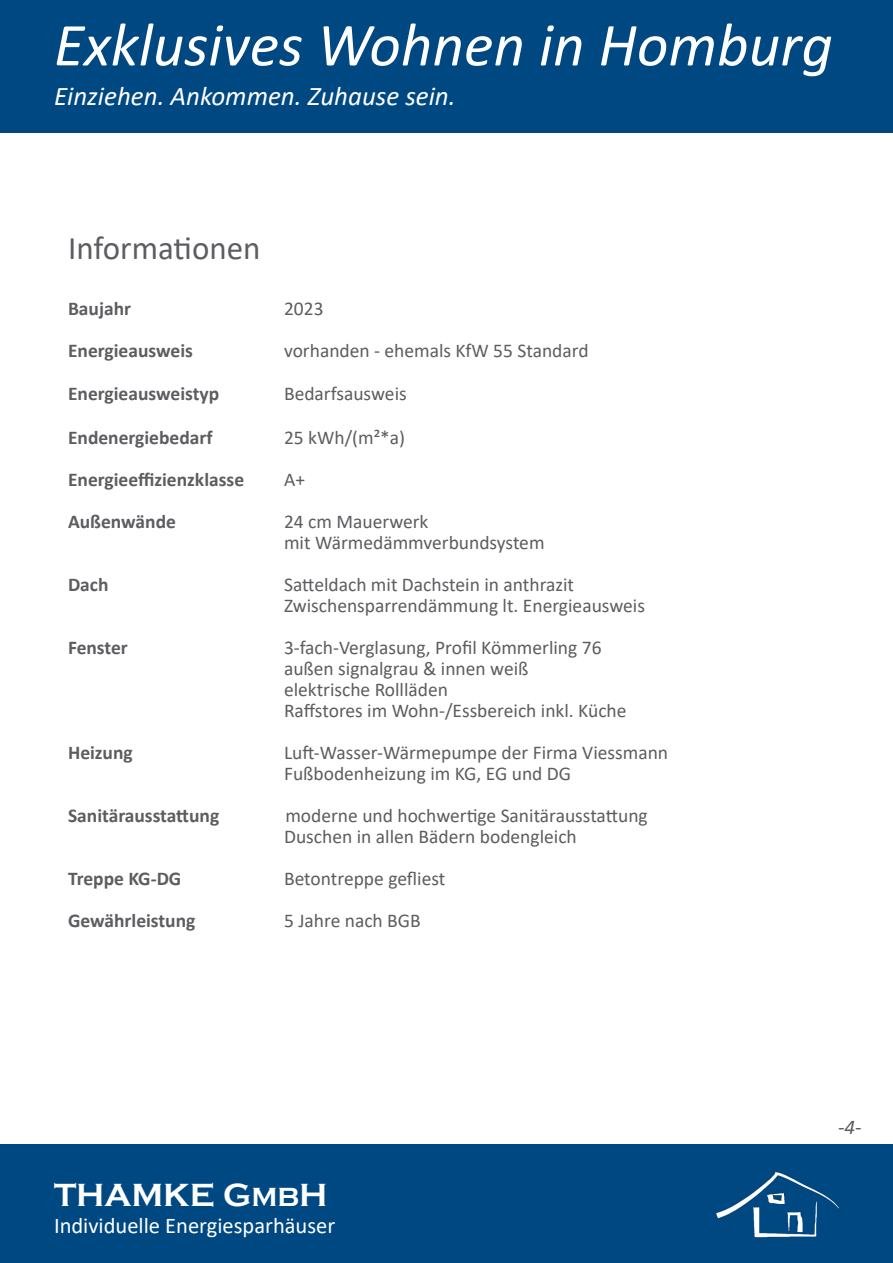
<style>
.page{position:relative;width:893px;height:1263px;background:#fff}
.page>*{position:absolute;margin:0;border:0;box-sizing:border-box;transform-origin:0 0}
.t1{font:italic 61.5px "Calibri";color:#fff}
.t2{font:33px "Calibri";color:#5d5d61}
.t3{font:700 33px "Copperplate Gothic";color:#fff}
.t4{font:italic 27px "Calibri";color:#fff}
.t5{font:22.5px "Calibri";color:#fff}
.t6{font:italic 21px "Calibri";color:#5d5d61}
.t7{font:19.5px "Calibri";color:#5d5d61}
.t8{font:700 19.5px "Calibri";color:#5d5d61}
.s1{font-size:27px}
</style>
<div class="page">
<div style="left:0;top:0;width:893px;height:133px;background:#004882"></div>
<div style="left:0;top:1144px;width:893px;height:119px;background:#004882"></div>
<img style="left:716px;top:1172px;width:123px;height:66px">
<h1 class="t1" style="left:54px;top:2px;width:780px">Exklusives Wohnen in Homburg</h1>
<h3 class="t4" style="left:54px;top:77px;width:403px">Einziehen. Ankommen. Zuhause sein.</h3>
<p class="t2" style="left:68px;top:225px;width:194px">Informationen</p>
<p class="t8" style="left:68px;top:295px;width:65px">Baujahr</p>
<p class="t7" style="left:284px;top:295px;width:41px">2023</p>
<p class="t8" style="left:68px;top:337px;width:126px">Energieausweis</p>
<p class="t7" style="left:284px;top:337px;width:306px">vorhanden - ehemals KfW 55 Standard</p>
<p class="t8" style="left:68px;top:379px;width:153px">Energieausweistyp</p>
<p class="t7" style="left:284px;top:379px;width:124px">Bedarfsausweis</p>
<p class="t8" style="left:68px;top:424px;width:146px">Endenergiebedarf</p>
<p class="t7" style="left:284px;top:424px;width:123px">25 kWh/(m²*a)</p>
<p class="t8" style="left:68px;top:466px;width:178px">Energieeffizienzklasse</p>
<p class="t7" style="left:284px;top:466px;width:23px">A+</p>
<p class="t8" style="left:68px;top:508px;width:109px">Außenwände</p>
<p class="t7" style="left:284px;top:508px;width:146px">24 cm Mauerwerk</p>
<p class="t7" style="left:284px;top:529px;width:262px">mit Wärmedämmverbundsystem</p>
<p class="t8" style="left:68px;top:571px;width:42px">Dach</p>
<p class="t7" style="left:284px;top:571px;width:292px">Satteldach mit Dachstein in anthrazit</p>
<p class="t7" style="left:284px;top:592px;width:362px">Zwischensparrendämmung lt. Energieausweis</p>
<p class="t8" style="left:68px;top:634px;width:61px">Fenster</p>
<p class="t7" style="left:284px;top:634px;width:319px">3-fach-Verglasung, Profil Kömmerling 76</p>
<p class="t7" style="left:284px;top:655px;width:246px">außen signalgrau &amp; innen weiß</p>
<p class="t7" style="left:284px;top:676px;width:166px">elektrische Rollläden</p>
<p class="t7" style="left:284px;top:697px;width:344px">Raffstores im Wohn-/Essbereich inkl. Küche</p>
<p class="t8" style="left:68px;top:739px;width:66px">Heizung</p>
<p class="t7" style="left:284px;top:739px;width:386px">Luft-Wasser-Wärmepumpe der Firma Viessmann</p>
<p class="t7" style="left:284px;top:760px;width:289px">Fußbodenheizung im KG, EG und DG</p>
<p class="t8" style="left:68px;top:802px;width:153px">Sanitärausstattung</p>
<p class="t7" style="left:285px;top:802px;width:364px">moderne und hochwertige Sanitärausstattung</p>
<p class="t7" style="left:284px;top:823px;width:294px">Duschen in allen Bädern bodengleich</p>
<p class="t8" style="left:68px;top:865px;width:115px">Treppe KG-DG</p>
<p class="t7" style="left:284px;top:865px;width:163px">Betontreppe gefliest</p>
<p class="t8" style="left:68px;top:907px;width:129px">Gewährleistung</p>
<p class="t7" style="left:284px;top:907px;width:138px">5 Jahre nach BGB</p>
<h2 class="t3" style="left:54px;top:1177px;width:275px">THAMKE G<span class="s1">MB</span>H</h2>
<p class="t5" style="left:54px;top:1210px;width:283px">Individuelle Energiesparhäuser</p>
<p class="t6" style="left:838px;top:1112px;width:25px">-4-</p>
</div>
